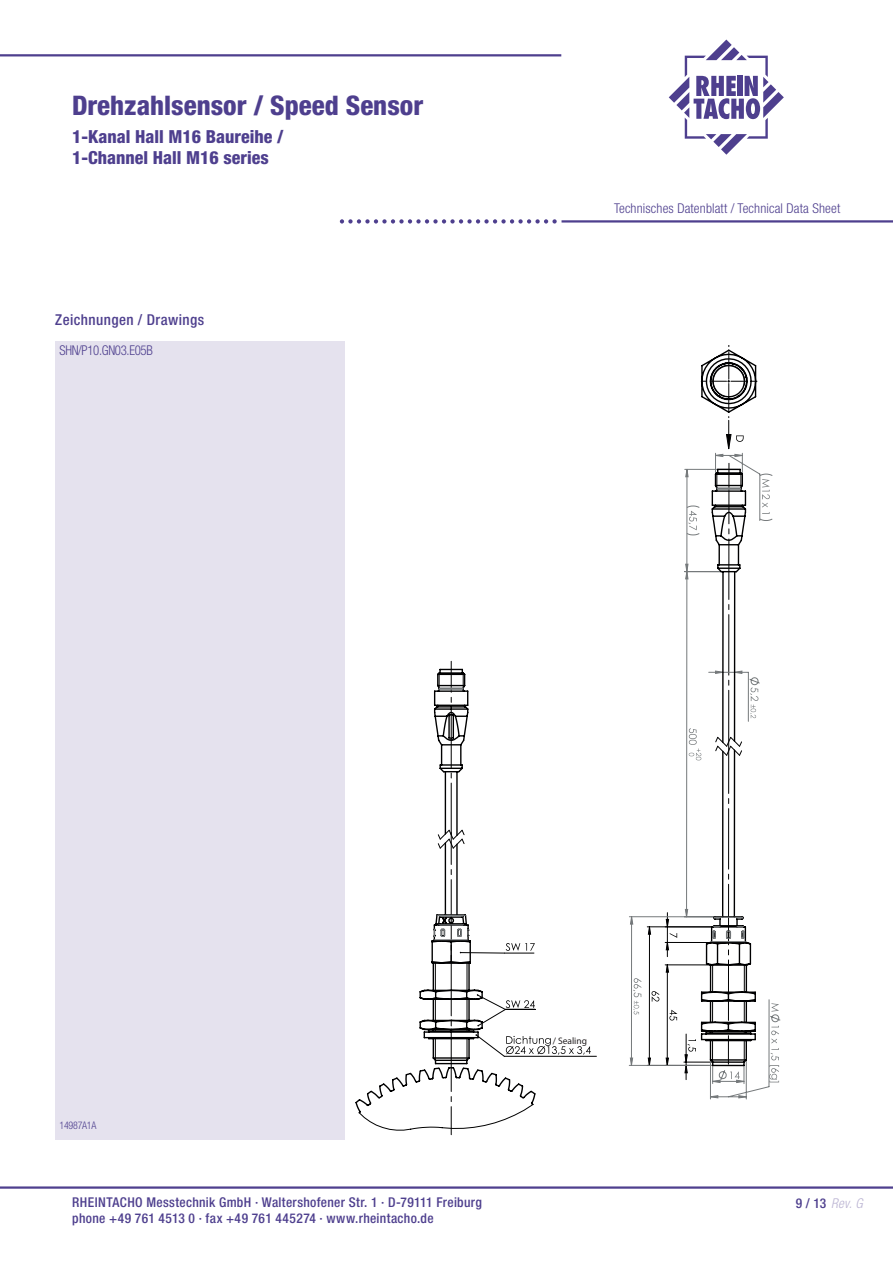
<style>
.page{position:relative;width:893px;height:1263px;background:#fff}
.page>*{position:absolute;margin:0;border:0;box-sizing:border-box;transform-origin:0 0}
.t1{font:800 condensed 27px "Helvetica Neue LT Std";color:#4e3f8e}
.t2{font:800 condensed 18px/21.6px "Helvetica Neue LT Std";color:#4e3f8e}
.t3{font:500 condensed 15px "Helvetica Neue LT Std";letter-spacing:.03em;color:#4e3f8e}
.t4{font:500 condensed 13.5px/16.5px "Helvetica Neue LT Std";letter-spacing:.025em;color:#4e3f8e}
.t5{font:300 condensed 13.5px "Helvetica Neue LT Std";letter-spacing:.01em;color:#4e3f8e}
.t6{font:300 condensed 13.5px "Helvetica Neue LT Std";letter-spacing:-.025em;color:#4e3f8e;scale:.95 1}
.t7{font:italic 300 condensed 13.5px "Helvetica Neue LT Std";color:#bab3d2}
.t8{font:300 condensed 10.5px "Helvetica Neue LT Std";letter-spacing:-.025em;color:#4e3f8e;scale:.95 1}
.t9{font:9.45px "Myriad Pro";color:#231f20}
.s1{font-weight:500;font-style:normal;color:#4e3f8e}
</style>
<div class="page">
<hr style="left:0;top:1186px;width:893px;height:3px;background:#4e3f8e">
<svg style="left:669px;top:40px;width:115px;height:115px"></svg>
<hr style="left:561px;top:220px;width:332px;height:3px;background:#4e3f8e">
<svg style="left:340px;top:219px;width:217px;height:5px"></svg>
<hr style="left:0;top:54px;width:561px;height:2px;background:#4e3f8e">
<div style="left:55px;top:341px;width:289px;height:799px;background:#e5e2ee"></div>
<hr style="left:504px;top:1056px;width:92px;height:1px;background:#000001">
<svg style="left:358px;top:661px;width:233px;height:474px"></svg>
<svg style="left:630px;top:454px;width:116px;height:644px"></svg>
<svg style="left:684px;top:463px;width:97px;height:620px"></svg>
<svg style="left:700px;top:345px;width:58px;height:105px"></svg>
<h1 class="t1" style="left:72px;top:89px;width:353px">Drehzahlsensor / Speed Sensor</h1>
<h2 class="t2" style="left:72px;top:125px;width:213px">1-Kanal Hall M16 Baureihe /<br>1-Channel Hall M16 series</h2>
<p class="t3" style="left:55px;top:311px;width:150px">Zeichnungen / Drawings</p>
<p class="t6" style="left:60px;top:343px;width:100px">SHN/P10.GN03.E05B</p>
<p class="t5" style="left:614px;top:200px;width:228px">Technisches Datenblatt / Technical Data Sheet</p>
<p class="t8" style="left:60px;top:1119px;width:40px">14987A1A</p>
<p class="t4" style="left:72px;top:1193px;width:411px">RHEINTACHO Messtechnik GmbH · Waltershofener Str. 1 · D-79111 Freiburg phone +49 761 4513 0 · fax +49 761 445274 · www.rheintacho.de</p>
<p class="t9" style="left:553px;top:1035px;width:36px">/ Sealing</p>
<p class="t7" style="left:796px;top:1196px;width:69px"><span class="s1">9 / 13</span> Rev. G</p>
</div>
